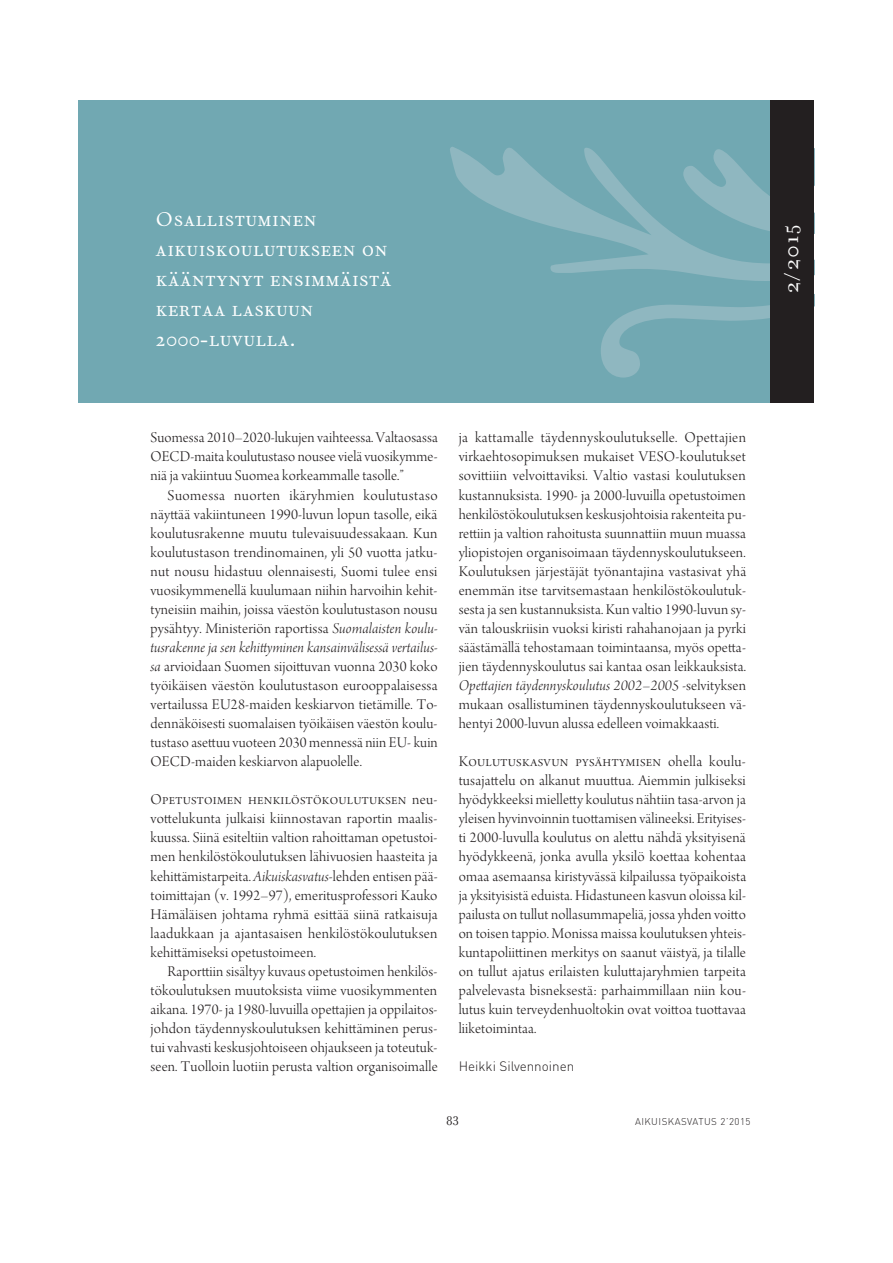
<style>
.page{position:relative;width:893px;height:1263px;background:#fff}
.page>*{position:absolute;margin:0;border:0;box-sizing:border-box;transform-origin:0 0}
.t1{font:24px/30px "Fournier MT Regular SC";letter-spacing:.03em;color:#fff}
.t2{font:24px "Filosofia";color:#fff}
.t3{font:15.75px/19px "Arno Pro Light Display";letter-spacing:.015em;color:#231f20;text-align:justify}
.t4{font:15.75px "Arno Pro Light Italic Display";letter-spacing:.01em;color:#231f20}
.t5{font:300 13.5px "DIN";color:#231f20}
.t6{font:13.5px "Filosofia";color:#231f20}
.t7{font:300 9.75px "DIN";letter-spacing:.05em;color:#231f20}
.s1{font-family:"Arno Pro Light Italic Display"}
.s2{font-family:"Arno Pro Light Display"}
.s3{font-size:21px}
</style>
<div class="page">
<div style="left:78px;top:100px;width:736px;height:302px;background:#71a8b2"></div>
<svg style="left:450px;top:147px;width:320px;height:231px"></svg>
<div style="left:770px;top:100px;width:44px;height:302px;background:#231f20"></div>
<h1 class="t1" style="left:155px;top:206px;width:238px">Osallistuminen aikuiskoulutukseen on kääntynyt ensimmäistä kertaa laskuun<br>2000-luvulla.</h1>
<p class="t3" style="left:151px;top:429px;width:289px">Suomessa 2010–2020-lukujen vaihteessa. Valtaosassa OECD-maita koulutustaso nousee vielä vuosikymme&shy;niä ja vakiintuu Suomea korkeammalle tasolle.”</p>
<p class="t3" style="left:151px;top:487px;width:289px;text-indent:17px">Suomessa nuorten ikäryhmien koulutustaso näyttää vakiintuneen 1990-luvun lopun tasolle, eikä koulutusrakenne muutu tulevaisuudessakaan. Kun koulutustason trendinomainen, yli 50 vuotta jatku&shy;nut nousu hidastuu olennaisesti, Suomi tulee ensi vuosikymmenellä kuulumaan niihin harvoihin kehit&shy;tyneisiin maihin, joissa väestön koulutustason nousu pysähtyy. Ministeriön raportissa <span class="s1">Suomalaisten koulu-</span></p>
<p class="t4" style="left:151px;top:637px;width:288px">tusrakenne ja sen kehittyminen kansainvälisessä vertailus-</p>
<p class="t3" style="left:151px;top:658px;width:289px"><span class="s1">sa</span> arvioidaan Suomen sijoittuvan vuonna 2030 koko työikäisen väestön koulutustason eurooppalaisessa vertailussa EU28-maiden keskiarvon tietämille. To&shy;dennäköisesti suomalaisen työikäisen väestön koulu&shy;tustaso asettuu vuoteen 2030 mennessä niin EU- kuin OECD-maiden keskiarvon alapuolelle.</p>
<p class="t3" style="left:151px;top:791px;width:289px">Opetustoimen henkilöstökoulutuksen neu&shy;vottelukunta julkaisi kiinnostavan raportin maalis&shy;kuussa. Siinä esiteltiin valtion rahoittaman opetustoi&shy;men henkilöstökoulutuksen lähivuosien haasteita ja kehittämistarpeita. <span class="s1">Aikuiskasvatus</span>-lehden entisen pää&shy;toimittajan (v. 1992–97), emeritusprofessori Kauko Hämäläisen johtama ryhmä esittää siinä ratkaisuja laadukkaan ja ajantasaisen henkilöstökoulutuksen kehittämiseksi opetustoimeen.</p>
<p class="t3" style="left:151px;top:963px;width:289px;text-indent:17px">Raporttiin sisältyy kuvaus opetustoimen henkilös&shy;tökoulutuksen muutoksista viime vuosikymmenten aikana. 1970- ja 1980-luvuilla opettajien ja oppilaitos&shy;johdon täydennyskoulutuksen kehittäminen perus&shy;tui vahvasti keskusjohtoiseen ohjaukseen ja toteutuk&shy;seen. Tuolloin luotiin perusta valtion organisoimalle</p>
<p class="t3" style="left:459px;top:429px;width:289px">ja kattamalle täydennyskoulutukselle. Opettajien virkaehtosopimuksen mukaiset VESO-koulutukset sovittiiin velvoittaviksi. Valtio vastasi koulutuksen kustannuksista. 1990- ja 2000-luvuilla opetustoimen henkilöstökoulutuksen keskusjohtoisia rakenteita pu&shy;rettiin ja valtion rahoitusta suunnattiin muun muassa yliopistojen organisoimaan täydennyskoulutukseen.<br>Koulutuksen järjestäjät työnantajina vastasivat yhä enemmän itse tarvitsemastaan henkilöstökoulutuk&shy;sesta ja sen kustannuksista. Kun valtio 1990-luvun sy&shy;vän talouskriisin vuoksi kiristi rahahanojaan ja pyrki säästämällä tehostamaan toimintaansa, myös opetta&shy;jien täydennyskoulutus sai kantaa osan leikkauksista.</p>
<p class="t4" style="left:459px;top:675px;width:289px">Opettajien täydennyskoulutus 2002–2005 -<span class="s2">selvityksen</span></p>
<p class="t3" style="left:459px;top:696px;width:289px">mukaan osallistuminen täydennyskoulutukseen vä&shy;hentyi 2000-luvun alussa edelleen voimakkaasti.</p>
<p class="t3" style="left:459px;top:753px;width:289px">Koulutuskasvun pysähtymisen ohella koulu&shy;tusajattelu on alkanut muuttua. Aiemmin julkiseksi hyödykkeeksi mielletty koulutus nähtiin tasa-arvon ja yleisen hyvinvoinnin tuottamisen välineeksi. Erityises&shy;ti 2000-luvulla koulutus on alettu nähdä yksityisenä hyödykkeenä, jonka avulla yksilö koettaa kohentaa omaa asemaansa kiristyvässä kilpailussa työpaikoista ja yksityisistä eduista. Hidastuneen kasvun oloissa kil&shy;pailusta on tullut nollasummapeliä, jossa yhden voitto on toisen tappio. Monissa maissa koulutuksen yhteis&shy;kuntapoliittinen merkitys on saanut väistyä, ja tilalle on tullut ajatus erilaisten kuluttajaryhmien tarpeita palvelevasta bisneksestä: parhaimmillaan niin kou&shy;lutus kuin terveydenhuoltokin ovat voittoa tuottavaa liiketoimintaa.</p>
<p class="t5" style="left:459px;top:1061px;width:117px">Heikki Silvennoinen</p>
<p class="t6" style="left:446px;top:1114px;width:14px">83</p>
<p class="t7" style="left:635px;top:1118px;width:117px">AIKUISKASVATUS 2’2015</p>
<h1 class="t2" style="left:777px;top:293px;width:70px;rotate:-90deg">2/201<span class="s3">5</span></h1>
</div>
